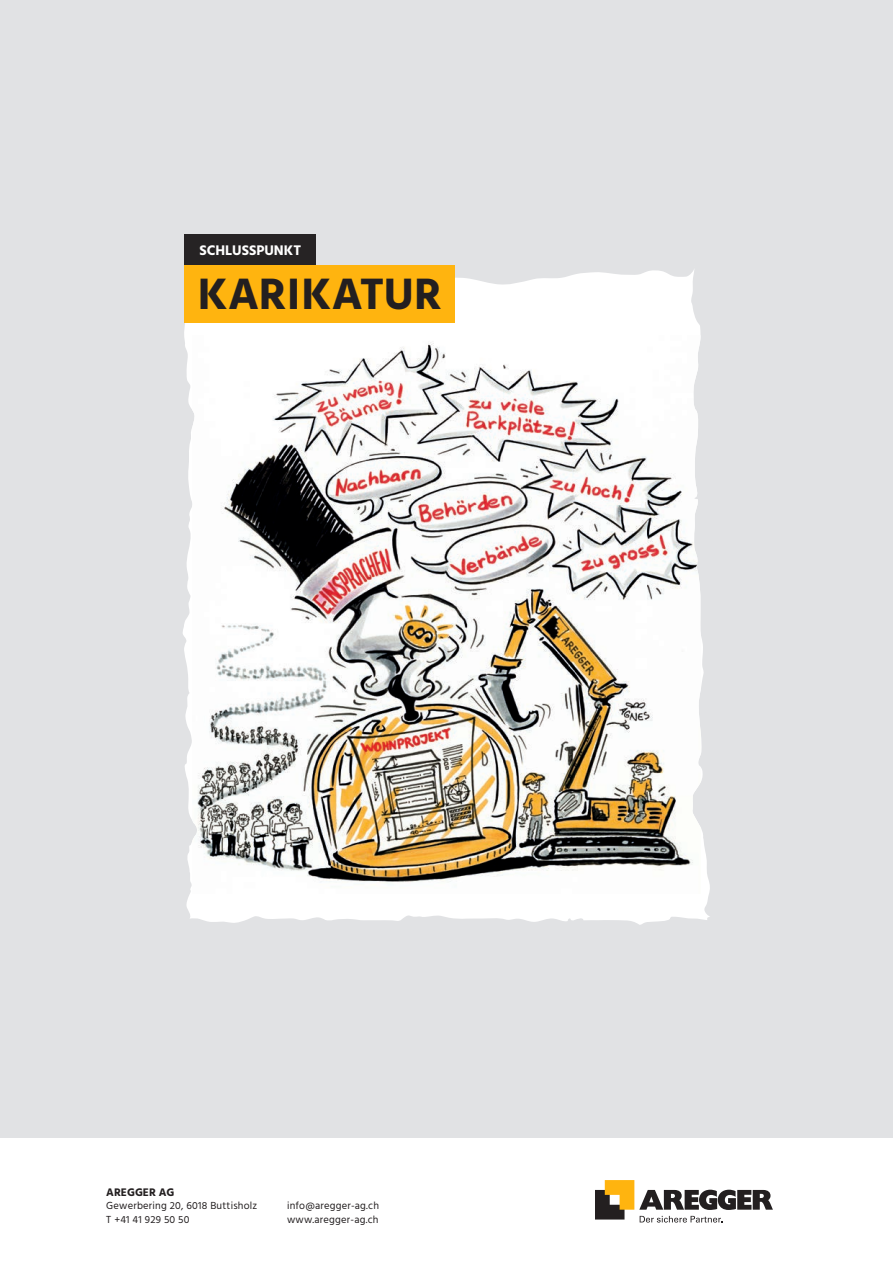
<style>
.page{position:relative;width:893px;height:1263px;background:#fff}
.page>*{position:absolute;margin:0;border:0;box-sizing:border-box;transform-origin:0 0}
.t1{font:700 45px "Hind";letter-spacing:.01em;color:#231f20}
.t2{font:700 14.25px "Hind";color:#fff}
.t3{font:700 11.25px "Hind";color:#231f20}
.t4{font:10.5px/13.5px "Hind";letter-spacing:.02em;color:#231f20}
</style>
<div class="page">
<div style="left:0;top:0;width:893px;height:1137px;background:#e1e2e4"></div>
<svg style="left:183px;top:266px;width:527px;height:659px;fill:#fff"></svg>
<img style="left:192px;top:335px;width:509px;height:559px">
<svg style="left:595px;top:1180px;width:177px;height:42px"></svg>
<div style="left:185px;top:234px;width:131px;height:31px;background:#262324"></div>
<div style="left:185px;top:265px;width:270px;height:57px;background:#ffb40f"></div>
<h2 class="t2" style="left:199px;top:241px;width:103px">SCHLUSSPUNKT</h2>
<h1 class="t1" style="left:198px;top:267px;width:245px">KARIKATUR</h1>
<p class="t3" style="left:106px;top:1185px;width:70px">AREGGER AG</p>
<p class="t4" style="left:106px;top:1199px;width:152px">Gewerbering 20, 6018 Buttisholz<br>T +41 41 929 50 50</p>
<p class="t4" style="left:287px;top:1199px;width:93px">info@aregger-ag.ch www.aregger-ag.ch</p>
</div>
